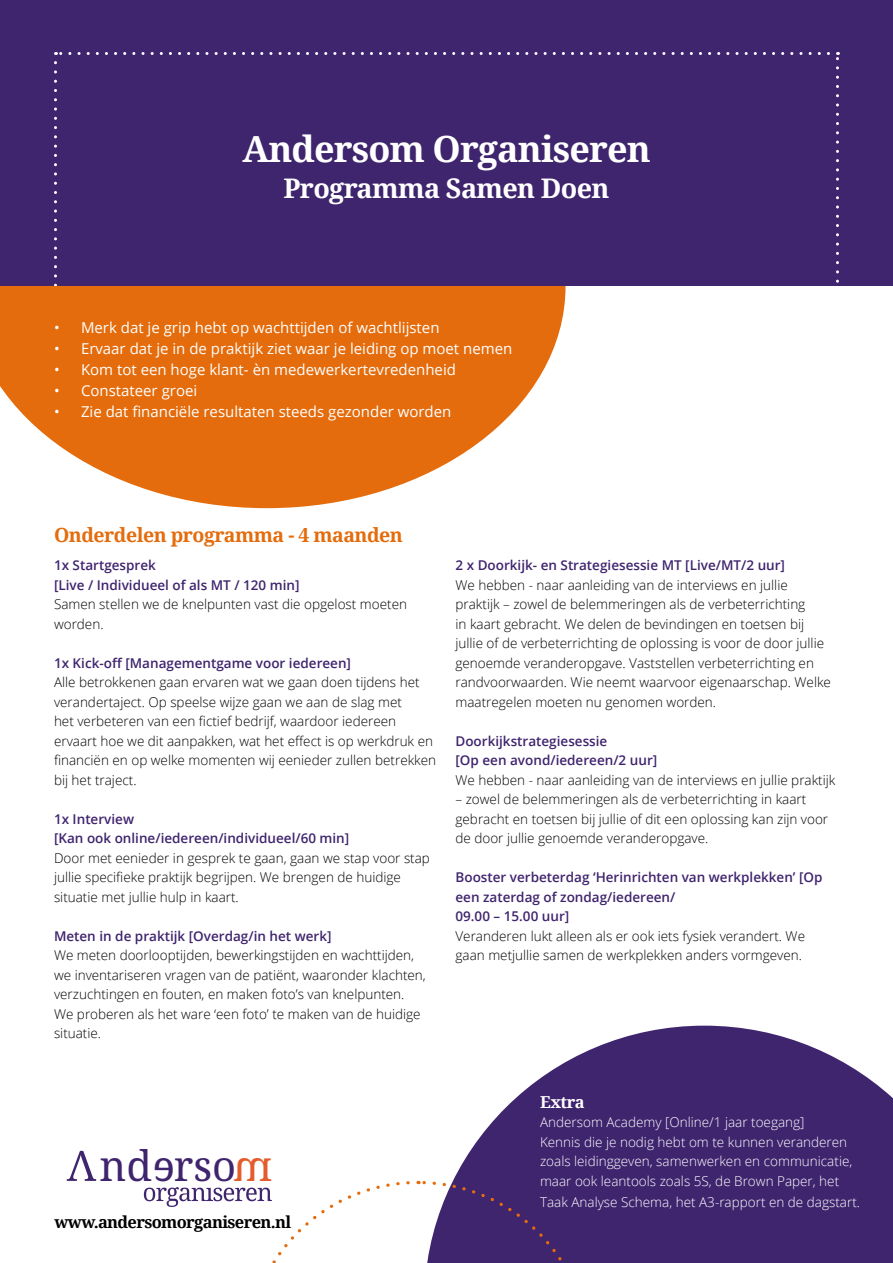
<style>
.page{position:relative;width:893px;height:1263px;background:#fff}
.page>*{position:absolute;margin:0;border:0;box-sizing:border-box;transform-origin:0 0}
.t1{font:42.15px "Droid Serif";color:#3f246e}
.t2{font:700 36px "Droid Serif";letter-spacing:-.025em;color:#fff}
.t3{font:700 27px "Droid Serif";letter-spacing:-.025em;color:#fff}
.t4{font:700 19.5px "Droid Serif";letter-spacing:-.025em;color:#e46c0c}
.t5{font:700 16.5px "Droid Serif";letter-spacing:-.04em;color:#000}
.t6{font:700 16.5px "Droid Serif";letter-spacing:-.025em;color:#fff}
.t7{font:15px "Open Sans";color:#fff}
.t8{font:300 13.5px/19.5px "Open Sans";color:#000}
.t9{font:600 13.5px/19.5px "Open Sans";color:#3f246e}
.t10{font:300 13.5px/19.5px "Open Sans";color:#fff}
</style>
<div class="page">
<div style="left:0;top:0;width:893px;height:286px;background:#3f246e"></div>
<svg style="left:54px;top:63px;width:3px;height:223px"></svg>
<svg style="left:836px;top:52px;width:3px;height:231px"></svg>
<svg style="left:56px;top:52px;width:772px;height:3px"></svg>
<svg style="left:0;top:286px;width:566px;height:222px;fill:#e46c0c"></svg>
<svg style="left:454px;top:1026px;width:439px;height:237px;fill:#3f246e"></svg>
<svg style="left:418px;top:1179px;width:174px;height:84px;background:#573e7e"></svg>
<svg style="left:67px;top:1151px;width:29px;height:30px"></svg>
<svg style="left:144px;top:1181px;width:266px;height:82px"></svg>
<h2 class="t2" style="left:242px;top:124px;width:410px">Andersom Organiseren</h2>
<h3 class="t3" style="left:283px;top:170px;width:328px">Programma Samen Doen</h3>
<p class="t7" style="left:54px;top:317px;width:387px">• Merk dat je grip hebt op wachttijden of wachtlijsten</p>
<p class="t7" style="left:54px;top:338px;width:460px">• Ervaar dat je in de praktijk ziet waar je leiding op moet nemen</p>
<p class="t7" style="left:54px;top:359px;width:403px">• Kom tot een hoge klant- èn medewerkertevredenheid</p>
<p class="t7" style="left:54px;top:380px;width:145px">• Constateer groei</p>
<p class="t7" style="left:54px;top:401px;width:399px">• Zie dat financiële resultaten steeds gezonder worden</p>
<h3 class="t4" style="left:54px;top:521px;width:350px">Onderdelen programma - 4 maanden</h3>
<p class="t9" style="left:54px;top:555px;width:247px">1x Startgesprek<br>[Live / Individueel of als MT / 120 min]</p>
<p class="t8" style="left:54px;top:594px;width:355px">Samen stellen we de knelpunten vast die opgelost moeten worden.</p>
<p class="t9" style="left:54px;top:653px;width:299px">1x Kick-off [Managementgame voor iedereen]</p>
<p class="t8" style="left:54px;top:672px;width:384px">Alle betrokkenen gaan ervaren wat we gaan doen tijdens het verandertaject. Op speelse wijze gaan we aan de slag met<br>het verbeteren van een fictief bedrijf, waardoor iedereen ervaart hoe we dit aanpakken, wat het effect is op werkdruk en financiën en op welke momenten wij eenieder zullen betrekken bij het traject.</p>
<p class="t9" style="left:54px;top:809px;width:297px">1x Interview<br>[Kan ook online/iedereen/individueel/60 min]</p>
<p class="t8" style="left:54px;top:848px;width:377px">Door met eenieder in gesprek te gaan, gaan we stap voor stap jullie specifieke praktijk begrijpen. We brengen de huidige situatie met jullie hulp in kaart.</p>
<p class="t9" style="left:54px;top:926px;width:279px">Meten in de praktijk [Overdag/in het werk]</p>
<p class="t8" style="left:54px;top:945px;width:373px">We meten doorlooptijden, bewerkingstijden en wachttijden, we inventariseren vragen van de patiënt, waaronder klachten, verzuchtingen en fouten, en maken foto’s van knelpunten.<br>We proberen als het ware ‘een foto’ te maken van de huidige situatie.</p>
<p class="t9" style="left:455px;top:555px;width:331px">2 x Doorkijk- en Strategiesessie MT [Live/MT/2 uur]</p>
<p class="t8" style="left:455px;top:575px;width:377px">We hebben - naar aanleiding van de interviews en jullie praktijk – zowel de belemmeringen als de verbeterrichting<br>in kaart gebracht. We delen de bevindingen en toetsen bij jullie of de verbeterrichting de oplossing is voor de door jullie genoemde veranderopgave. Vaststellen verbeterrichting en randvoorwaarden. Wie neemt waarvoor eigenaarschap. Welke maatregelen moeten nu genomen worden.</p>
<p class="t9" style="left:455px;top:731px;width:203px">Doorkijkstrategiesessie<br>[Op een avond/iedereen/2 uur]</p>
<p class="t8" style="left:455px;top:770px;width:381px">We hebben - naar aanleiding van de interviews en jullie praktijk</p>
<p class="t8" style="left:455px;top:789px;width:374px">– zowel de belemmeringen als de verbeterrichting in kaart gebracht en toetsen bij jullie of dit een oplossing kan zijn voor de door jullie genoemde veranderopgave.</p>
<p class="t9" style="left:455px;top:867px;width:369px">Booster verbeterdag ‘Herinrichten van werkplekken’ [Op een zaterdag of zondag/iedereen/<br>09.00 – 15.00 uur]</p>
<p class="t8" style="left:455px;top:926px;width:351px">Veranderen lukt alleen als er ook iets fysiek verandert. We gaan metjullie samen de werkplekken anders vormgeven.</p>
<h1 class="t1" style="left:100px;top:1141px;width:138px">nd rso</h1>
<p class="t5" style="left:54px;top:1211px;width:238px">www.andersomorganiseren.nl</p>
<p class="t6" style="left:540px;top:1090px;width:46px">Extra</p>
<p class="t10" style="left:540px;top:1112px;width:314px">Andersom Academy [Online/1 jaar toegang]<br>Kennis die je nodig hebt om te kunnen veranderen zoals leidinggeven, samenwerken en communicatie, maar ook leantools zoals 5S, de Brown Paper, het</p>
<p class="t10" style="left:540px;top:1192px;width:322px">Taak Analyse Schema, het A3-rapport en de dagstart.</p>
</div>
